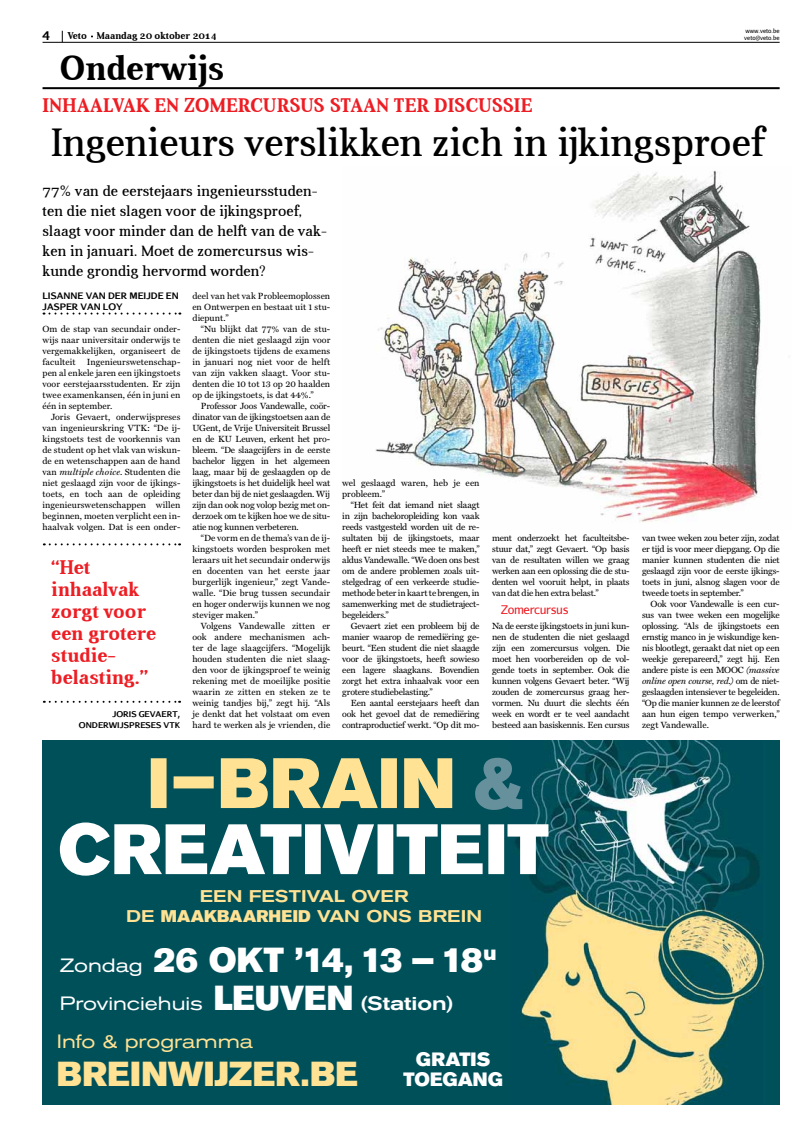
<style>
.page{position:relative;width:808px;height:1134px;background:#fff}
.page>*{position:absolute;margin:0;border:0;box-sizing:border-box;transform-origin:0 0}
.t1{font:40px "Aver";color:#000}
.t2{font:700 35px "Aver";color:#000}
.t3{font:34.4px "Akzidenz Grotesk BE Super";letter-spacing:-.035em;color:#fff}
.t4{font:34.4px "Akzidenz Grotesk BE Super";letter-spacing:.01em;color:#ffe293}
.t5{font:700 20px/22px "Aver";letter-spacing:.01em;color:#ed1d24}
.t6{font:expanded 19.1px/37.5px "Akzidenz Grotesk BE";letter-spacing:-.005em;color:#ffe293}
.t7{font:19.1px/20px "Akzidenz Grotesk BE Super";color:#fff;text-align:center}
.t8{font:500 expanded 16.8px/20.2px "Akzidenz Grotesk BE";letter-spacing:.005em;color:#ffe293;text-align:center}
.t9{font:15px/20px "Aver";letter-spacing:.01em;color:#000}
.t10{font:12px "Aurulent Sans";letter-spacing:-.03em;color:#ed1d24}
.t11{font:700 12px "Aurulent Sans";color:#000}
.t12{font:700 10px "Aver";color:#000}
.t13{font:9px/11px "Miller Text";letter-spacing:-.005em;color:#000;text-align:justify}
.t14{font:700 9px/11px "Aurulent Sans";color:#000}
.t15{font:700 8px/11px "Aurulent Sans";color:#000}
.t16{font:6px/7.2px "Aurulent Sans";color:#000}
.s1{font-style:italic}
.s2{font-family:"Akzidenz Grotesk BE Super";font-weight:400;font-stretch:normal}
.s3{font-family:"Akzidenz Grotesk BE";font-stretch:expanded;font-size:19.1px}
.s4{color:#fff}
.s5{font-family:"Akzidenz Grotesk BE Super";font-stretch:normal;font-size:34.4px;color:#fff}
.s6{font-weight:500;color:#fff}
</style>
<div class="page">
<img style="left:375px;top:170px;width:415px;height:352px">
<div style="left:43px;top:740px;width:737px;height:365px;background:#00505a"></div>
<img style="left:520px;top:740px;width:245px;height:365px">
<svg style="left:151px;top:758px;width:301px;height:50px"></svg>
<svg style="left:475px;top:758px;width:47px;height:52px"></svg>
<svg style="left:60px;top:822px;width:488px;height:54px"></svg>
<svg style="left:44px;top:313px;width:136px;height:2px"></svg>
<svg style="left:44px;top:543px;width:136px;height:2px"></svg>
<svg style="left:44px;top:701px;width:136px;height:2px"></svg>
<hr style="left:43px;top:42px;width:737px;height:1px;background:#000">
<hr style="left:43px;top:87px;width:737px;height:2px;background:#000">
<h3 class="t11" style="left:43px;top:27px;width:9px">4</h3>
<p class="t12" style="left:68px;top:30px;width:151px">Veto Maandag 20 oktober 2014</p>
<p class="t16" style="left:744px;top:27px;width:37px">www.veto.be veto@veto.be</p>
<h2 class="t2" style="left:60px;top:48px;width:166px">Onderwijs</h2>
<h3 class="t5" style="left:43px;top:94px;width:260px">inhaalvak en zomercursus</h3>
<h3 class="t5" style="left:330px;top:94px;width:161px">staan ter dis cussi</h3>
<h3 class="t5" style="left:521px;top:94px;width:13px">e</h3>
<h1 class="t1" style="left:51px;top:120px;width:715px">Ingenieurs verslikken zich in ijkingsproef</h1>
<h3 class="t9" style="left:43px;top:181px;width:286px">77% van de eerstejaars ingenieursstuden&shy;ten die niet slagen voor de ijkingsproef, slaagt voor minder dan de helft van de vak&shy;ken in januari. Moet de zomercursus wis&shy;kunde grondig hervormd worden?</h3>
<p class="t14" style="left:43px;top:289px;width:138px">LISANNE VAN DER M EIJDE EN<br>JASPER VAN LOY</p>
<p class="t13" style="left:43px;top:323px;width:139px">Om de stap van secundair onder&shy;wijs naar universitair onderwijs te vergemakkelijken, organiseert de faculteit Ingenieurswetenschap&shy;pen al enkele jaren een ijkingstoets voor eerstejaarsstudenten. Er zijn twee examenkansen, één in juni en één in september.</p>
<p class="t13" style="left:43px;top:411px;width:139px;text-indent:9px">Joris Gevaert, onderwijspreses van ingenieurskring VTK: “De ij&shy;kingstoets test de voorkennis van de student op het vlak van wiskun&shy;de en wetenschappen aan de hand van <span class="s1">multiple choice</span>. Studenten die niet geslaagd zijn voor de ijkings&shy;toets, en toch aan de opleiding ingenieurswetenschappen willen beginnen, moeten verplicht een in&shy;haalvak volgen. Dat is een onder-</p>
<p class="t13" style="left:192px;top:290px;width:139px">deel van het vak Probleemoplossen en Ontwerpen en bestaat uit 1 stu&shy;diepunt.”</p>
<p class="t13" style="left:192px;top:323px;width:139px;text-indent:9px">“Nu blijkt dat 77% van de stu&shy;denten die niet geslaagd zijn voor de ijkingstoets tijdens de examens in januari nog niet voor de helft van zijn vakken slaagt. Voor stu&shy;denten die 10 tot 13 op 20 haalden op de ijkingstoets, is dat 44%.”</p>
<p class="t13" style="left:192px;top:400px;width:139px;text-indent:9px">Professor Joos Vandewalle, coör&shy;dinator van de ijkingstoetsen aan de UGent, de Vrije Universiteit Brussel en de KU Leuven, erkent het pro&shy;bleem. “De slaagcijfers in de eerste bachelor liggen in het algemeen laag, maar bij de geslaagden op de ijkingstoets is het duidelijk heel wat beter dan bij de niet geslaagden. Wij zijn dan ook nog volop bezig met on&shy;derzoek om te kijken hoe we de situ&shy;atie nog kunnen verbeteren.</p>
<p class="t13" style="left:192px;top:532px;width:139px;text-indent:9px">“De vorm en de thema’s van de ij&shy;kingstoets worden besproken met leraars uit het secundair onderwijs en docenten van het eerste jaar burgerlijk ingenieur,” zegt Vande&shy;walle. “Die brug tussen secundair en hoger onderwijs kunnen we nog steviger maken.”</p>
<p class="t13" style="left:192px;top:620px;width:139px;text-indent:9px">Volgens Vandewalle zitten er ook andere mechanismen ach&shy;ter de lage slaagcijfers. “Mogelijk houden studenten die niet slaag&shy;den voor de ijkingsproef te weinig rekening met de moeilijke positie waarin ze zitten en steken ze te weinig tandjes bij,” zegt hij. “Als je denkt dat het volstaat om even hard te werken als je vrienden, die</p>
<p class="t13" style="left:342px;top:477px;width:139px">wel geslaagd waren, heb je een probleem.”</p>
<p class="t13" style="left:342px;top:499px;width:139px;text-indent:9px">“Het feit dat iemand niet slaagt in zijn bacheloropleiding kon vaak reeds vastgesteld worden uit de re&shy;sultaten bij de ijkingstoets, maar heeft er niet steeds mee te maken,” aldus Vandewalle. “We doen ons best om de andere problemen zoals uit&shy;stelgedrag of een verkeerde studie&shy;methode beter in kaart te brengen, in samenwerking met de studietraject&shy;begeleiders.”</p>
<p class="t13" style="left:342px;top:620px;width:139px;text-indent:9px">Gevaert ziet een probleem bij de manier waarop de remediëring ge&shy;beurt. “Een student die niet slaagde voor de ijkingstoets, heeft sowieso een lagere slaagkans. Bovendien zorgt het extra inhaalvak voor een grotere studiebelasting.”</p>
<p class="t13" style="left:342px;top:697px;width:139px;text-indent:9px">Een aantal eerstejaars heeft dan ook het gevoel dat de remediëring contraproductief werkt. “Op dit mo-</p>
<p class="t13" style="left:492px;top:532px;width:139px">ment onderzoekt het faculteitsbe&shy;stuur dat,” zegt Gevaert. “Op basis van de resultaten willen we graag werken aan een oplossing die de stu&shy;denten wel vooruit helpt, in plaats van dat die hen extra belast.”</p>
<h3 class="t10" style="left:501px;top:602px;width:69px">Zomercursus</h3>
<p class="t13" style="left:492px;top:620px;width:139px">Na de eerste ijkingstoets in juni kun&shy;nen de studenten die niet geslaagd zijn een zomercursus volgen. Die moet hen voorbereiden op de vol&shy;gende toets in september. Ook die kunnen volgens Gevaert beter. “Wij zouden de zomercursus graag her&shy;vormen. Nu duurt die slechts één week en wordt er te veel aandacht besteed aan basiskennis. Een cursus</p>
<p class="t13" style="left:642px;top:532px;width:139px">van twee weken zou beter zijn, zodat er tijd is voor meer diepgang. Op die manier kunnen studenten die niet geslaagd zijn voor de eerste ijkings&shy;toets in juni, alsnog slagen voor de tweede toets in september.”</p>
<p class="t13" style="left:642px;top:598px;width:139px;text-indent:9px">Ook voor Vandewalle is een cur&shy;sus van twee weken een mogelijke oplossing. “Als de ijkingstoets een ernstig manco in je wiskundige ken&shy;nis blootlegt, geraakt dat niet op een weekje gerepareerd,” zegt hij. Een andere piste is een MOOC <span class="s1">(massive online open course, red.)</span> om de niet&shy;geslaagden intensiever te begeleiden. “Op die manier kunnen ze de leerstof aan hun eigen tempo verwerken,” zegt Vandewalle.</p>
<h3 class="t5" style="left:51px;top:556px;width:107px">“Het inhaalvak zorgt voor een grotere studie&shy;belasting.”</h3>
<p class="t15" style="left:79px;top:708px;width:103px;text-indent:34px">JORIS GEVAERT,<br>ONDERWIJS</p>
<p class="t15" style="left:129px;top:719px;width:52px">PRESES VTK</p>
<h3 class="t8" style="left:126px;top:886px;width:358px">EEN FESTIVAL OVER<br>DE <span class="s2">MAAKBAARHEID</span> VAN ONS BREIN</h3>
<h3 class="t3" style="left:60px;top:940px;width:438px"><span class="s3">Zondag</span> 26 OKT ’14, 13 — 18<sup>U</sup></h3>
<h3 class="t6" style="left:57px;top:985px;width:398px"><span class="s4">Provinciehuis</span> <span class="s5">LEUVEN</span> <span class="s6">(STATION)<br></span>Info &amp; programma</h3>
<h3 class="t4" style="left:57px;top:1054px;width:302px">BREINWIJZER.BE</h3>
<h3 class="t7" style="left:403px;top:1049px;width:101px">GRATIS<br>TOEGANG</h3>
</div>
